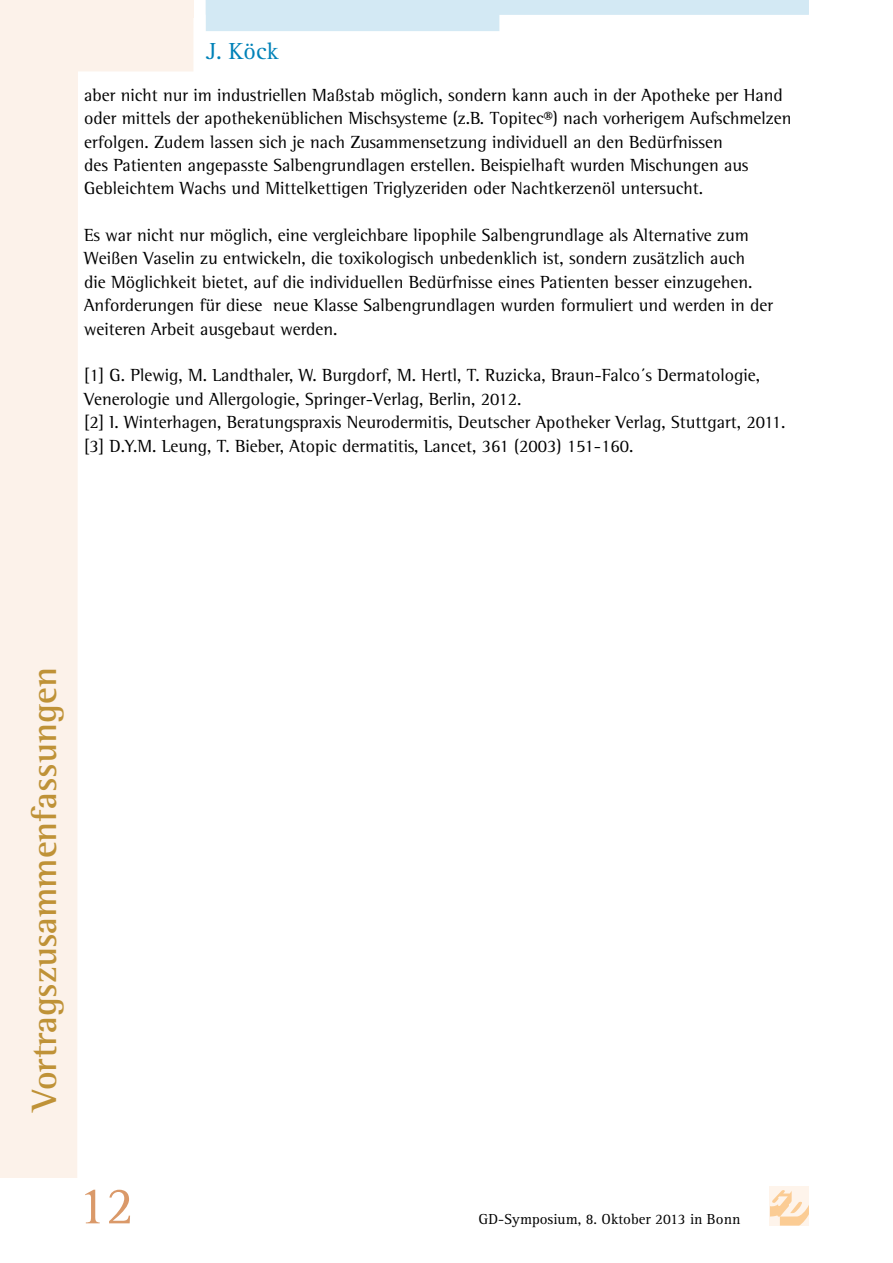
<style>
.page{position:relative;width:893px;height:1263px;background:#fff}
.page>*{position:absolute;margin:0;border:0;box-sizing:border-box;transform-origin:0 0}
.t1{font:54px "Agfa Rotis Serif";color:#da9969}
.t2{font:700 36px "Agfa Rotis Semi Serif";color:#bf9237}
.t3{font:24px "Agfa Rotis Serif";color:#0082b8}
.t4{font:18px/23.4px "Agfa Rotis Semi Serif";color:#000}
.t5{font:15px "Agfa Rotis Serif";color:#000}
</style>
<div class="page">
<div style="left:770px;top:1186px;width:39px;height:39px;background:#fef4eb"></div>
<svg style="left:770px;top:1190px;width:39px;height:35px"></svg>
<svg style="left:0;top:0;width:194px;height:1178px"></svg>
<div style="left:0;top:0;width:193px;height:17px;background:#fcf2ea"></div>
<svg style="left:206px;top:0;width:603px;height:31px"></svg>
<h3 class="t3" style="left:206px;top:37px;width:74px">J. Köck</h3>
<p class="t4" style="left:84px;top:83px;width:709px">aber nicht nur im industriellen Maßstab möglich, sondern kann auch in der Apotheke per Hand oder mittels der apothekenüblichen Mischsysteme (z.B. Topitec®) nach vorherigem Aufschmelzen erfolgen. Zudem lassen sich je nach Zusammensetzung individuell an den Bedürfnissen<br>des Patienten angepasste Salbengrundlagen erstellen. Beispielhaft wurden Mischungen aus Gebleichtem Wachs und Mittelkettigen Triglyzeriden oder Nachtkerzenöl untersucht.</p>
<p class="t4" style="left:84px;top:223px;width:691px">Es war nicht nur möglich, eine vergleichbare lipophile Salbengrundlage als Alternative zum Weißen Vaselin zu entwickeln, die toxikologisch unbedenklich ist, sondern zusätzlich auch<br>die Möglichkeit bietet, auf die individuellen Bedürfnisse eines Patienten besser einzugehen.<br>Anforderungen für diese neue Klasse Salbengrundlagen wurden formuliert und werden in der weiteren Arbeit ausgebaut werden.</p>
<p class="t4" style="left:84px;top:364px;width:703px">[1] G. Plewig, M. Landthaler, W. Burgdorf, M. Hertl, T. Ruzicka, Braun-Falco´s Dermatologie, Venerologie und Allergologie, Springer-Verlag, Berlin, 2012.<br>[2] I. Winterhagen, Beratungspraxis Neurodermitis, Deutscher Apotheker Verlag, Stuttgart, 2011. [3] D.Y.M. Leung, T. Bieber, Atopic dermatitis, Lancet, 361 (2003) 151-160.</p>
<h2 class="t2" style="left:23px;top:1111px;width:445px;rotate:-90deg">Vortragszusammenfassungen</h2>
<h1 class="t1" style="left:78px;top:1175px;width:58px">12</h1>
<p class="t5" style="left:478px;top:1210px;width:263px">GD-Symposium, 8. Oktober 2013 in Bonn</p>
</div>
